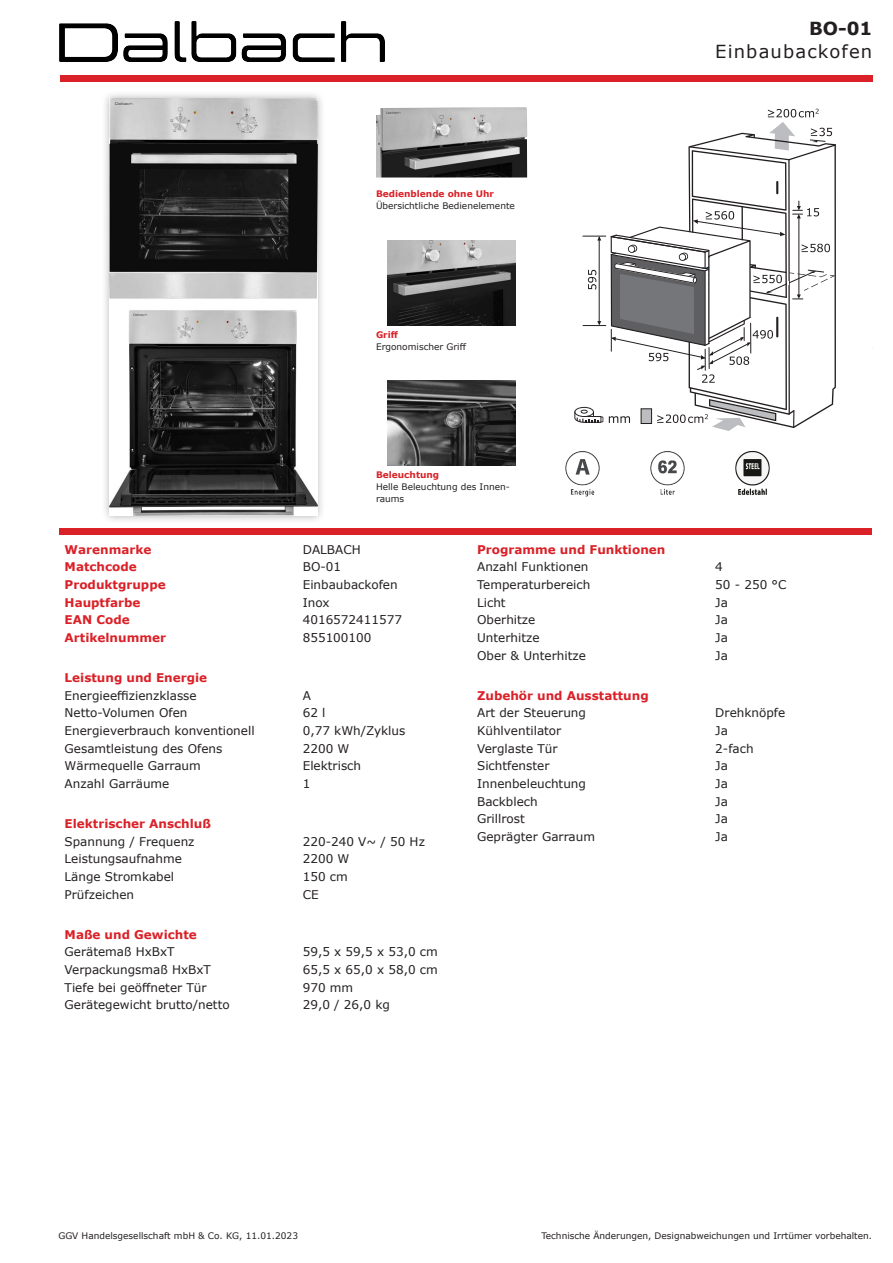
<style>
.page{position:relative;width:893px;height:1263px;background:#fff}
.page>*{position:absolute;margin:0;border:0;box-sizing:border-box;transform-origin:0 0}
.t1{font:18px "Verdana";letter-spacing:.065em;color:#231f20}
.t2{font:700 18px "Verdana";color:#231f20}
.t3{font:12px "Verdana";color:#231f20}
.t4{font:700 12px "Verdana";color:#da2128}
.t5{font:9px/12px "Verdana";color:#231f20}
.t6{font:700 9px "Verdana";color:#da2128}
</style>
<div class="page">
<div style="left:101px;top:90px;width:225px;height:434px;background:#231f20;opacity:.35"></div>
<img style="left:109px;top:99px;width:208px;height:417px">
<img style="left:387px;top:241px;width:129px;height:85px">
<img style="left:388px;top:381px;width:127px;height:85px">
<img style="left:376px;top:107px;width:151px;height:70px">
<img style="left:735px;top:451px;width:35px;height:44px">
<img style="left:650px;top:451px;width:35px;height:44px">
<img style="left:565px;top:451px;width:35px;height:46px">
<img style="left:60px;top:22px;width:325px;height:40px">
<div style="left:60px;top:75px;width:812px;height:6px;background:#da2128"></div>
<div style="left:60px;top:528px;width:812px;height:6px;background:#da2128"></div>
<svg style="left:574px;top:109px;width:262px;height:322px"></svg>
<p class="t6" style="left:376px;top:187px;width:119px">Bedienblende ohne Uhr</p>
<p class="t5" style="left:376px;top:200px;width:140px">Übersichtliche Bedienelemente</p>
<p class="t6" style="left:376px;top:328px;width:24px">Griff</p>
<p class="t5" style="left:376px;top:341px;width:92px">Ergonomischer Griff</p>
<p class="t6" style="left:376px;top:468px;width:65px">Beleuchtung</p>
<p class="t5" style="left:376px;top:480px;width:135px">Helle Beleuchtung des Innen&shy;raums</p>
<h1 class="t2" style="left:809px;top:16px;width:65px">BO-01</h1>
<h1 class="t1" style="left:715px;top:39px;width:159px">Einbaubackofen</h1>
<p class="t4" style="left:65px;top:541px;width:88px">Warenmarke</p>
<p class="t3" style="left:303px;top:541px;width:59px">DALBACH</p>
<p class="t4" style="left:65px;top:558px;width:74px">Matchcode</p>
<p class="t3" style="left:303px;top:559px;width:40px">BO-01</p>
<p class="t4" style="left:65px;top:576px;width:103px">Produktgruppe</p>
<p class="t3" style="left:303px;top:576px;width:96px">Einbaubackofen</p>
<p class="t4" style="left:65px;top:594px;width:77px">Hauptfarbe</p>
<p class="t3" style="left:303px;top:594px;width:28px">Inox</p>
<p class="t4" style="left:65px;top:611px;width:67px">EAN Code</p>
<p class="t3" style="left:303px;top:612px;width:101px">4016572411577</p>
<p class="t4" style="left:65px;top:629px;width:103px">Artikelnummer</p>
<p class="t3" style="left:303px;top:629px;width:70px">855100100</p>
<p class="t4" style="left:65px;top:669px;width:144px">Leistung und Energie</p>
<p class="t3" style="left:65px;top:687px;width:134px">Energieeffizienzklasse</p>
<p class="t3" style="left:303px;top:687px;width:10px">A</p>
<p class="t3" style="left:65px;top:705px;width:124px">Netto-Volumen Ofen</p>
<p class="t3" style="left:303px;top:705px;width:24px">62 l</p>
<p class="t3" style="left:65px;top:722px;width:191px">Energieverbrauch konventionell</p>
<p class="t3" style="left:303px;top:722px;width:104px">0,77 kWh/Zyklus</p>
<p class="t3" style="left:65px;top:740px;width:159px">Gesamtleistung des Ofens</p>
<p class="t3" style="left:303px;top:740px;width:48px">2200 W</p>
<p class="t3" style="left:65px;top:758px;width:138px">Wärmequelle Garraum</p>
<p class="t3" style="left:303px;top:758px;width:60px">Elektrisch</p>
<p class="t3" style="left:65px;top:775px;width:106px">Anzahl Garräume</p>
<p class="t3" style="left:303px;top:775px;width:9px">1</p>
<p class="t4" style="left:65px;top:815px;width:148px">Elektrischer Anschluß</p>
<p class="t3" style="left:65px;top:833px;width:131px">Spannung / Frequenz</p>
<p class="t3" style="left:303px;top:833px;width:124px">220-240 V~ / 50 Hz</p>
<p class="t3" style="left:65px;top:851px;width:119px">Leistungsaufnahme</p>
<p class="t3" style="left:303px;top:851px;width:48px">2200 W</p>
<p class="t3" style="left:65px;top:868px;width:111px">Länge Stromkabel</p>
<p class="t3" style="left:303px;top:868px;width:47px">150 cm</p>
<p class="t3" style="left:65px;top:886px;width:71px">Prüfzeichen</p>
<p class="t3" style="left:303px;top:886px;width:17px">CE</p>
<p class="t4" style="left:65px;top:926px;width:134px">Maße und Gewichte</p>
<p class="t3" style="left:65px;top:944px;width:112px">Gerätemaß HxBxT</p>
<p class="t3" style="left:303px;top:944px;width:137px">59,5 x 59,5 x 53,0 cm</p>
<p class="t3" style="left:65px;top:961px;width:148px">Verpackungsmaß HxBxT</p>
<p class="t3" style="left:303px;top:961px;width:137px">65,5 x 65,0 x 58,0 cm</p>
<p class="t3" style="left:65px;top:979px;width:144px">Tiefe bei geöffneter Tür</p>
<p class="t3" style="left:303px;top:979px;width:52px">970 mm</p>
<p class="t3" style="left:65px;top:997px;width:167px">Gerätegewicht brutto/netto</p>
<p class="t3" style="left:303px;top:997px;width:89px">29,0 / 26,0 kg</p>
<p class="t4" style="left:477px;top:541px;width:190px">Programme und Funktionen</p>
<p class="t3" style="left:477px;top:559px;width:113px">Anzahl Funktionen</p>
<p class="t3" style="left:715px;top:559px;width:9px">4</p>
<p class="t3" style="left:477px;top:576px;width:115px">Temperaturbereich</p>
<p class="t3" style="left:715px;top:576px;width:73px">50 - 250 °C</p>
<p class="t3" style="left:477px;top:594px;width:30px">Licht</p>
<p class="t3" style="left:715px;top:594px;width:14px">Ja</p>
<p class="t3" style="left:477px;top:612px;width:60px">Oberhitze</p>
<p class="t3" style="left:715px;top:612px;width:14px">Ja</p>
<p class="t3" style="left:477px;top:629px;width:64px">Unterhitze</p>
<p class="t3" style="left:715px;top:629px;width:14px">Ja</p>
<p class="t3" style="left:477px;top:647px;width:110px">Ober &amp; Unterhitze</p>
<p class="t3" style="left:715px;top:647px;width:14px">Ja</p>
<p class="t4" style="left:477px;top:687px;width:173px">Zubehör und Ausstattung</p>
<p class="t3" style="left:477px;top:705px;width:110px">Art der Steuerung</p>
<p class="t3" style="left:715px;top:705px;width:71px">Drehknöpfe</p>
<p class="t3" style="left:477px;top:722px;width:86px">Kühlventilator</p>
<p class="t3" style="left:715px;top:722px;width:14px">Ja</p>
<p class="t3" style="left:477px;top:740px;width:82px">Verglaste Tür</p>
<p class="t3" style="left:715px;top:740px;width:40px">2-fach</p>
<p class="t3" style="left:477px;top:758px;width:74px">Sichtfenster</p>
<p class="t3" style="left:715px;top:758px;width:14px">Ja</p>
<p class="t3" style="left:477px;top:775px;width:110px">Innenbeleuchtung</p>
<p class="t3" style="left:715px;top:775px;width:14px">Ja</p>
<p class="t3" style="left:477px;top:793px;width:62px">Backblech</p>
<p class="t3" style="left:715px;top:793px;width:14px">Ja</p>
<p class="t3" style="left:477px;top:811px;width:49px">Grillrost</p>
<p class="t3" style="left:715px;top:811px;width:14px">Ja</p>
<p class="t3" style="left:477px;top:828px;width:119px">Geprägter Garraum</p>
<p class="t3" style="left:715px;top:828px;width:14px">Ja</p>
<p class="t5" style="left:58px;top:1230px;width:241px">GGV Handelsgesellschaft mbH &amp; Co. KG, 11.01.2023</p>
<p class="t5" style="left:541px;top:1230px;width:332px">Technische Änderungen, Designabweichungen und Irrtümer vorbehalten.</p>
</div>
